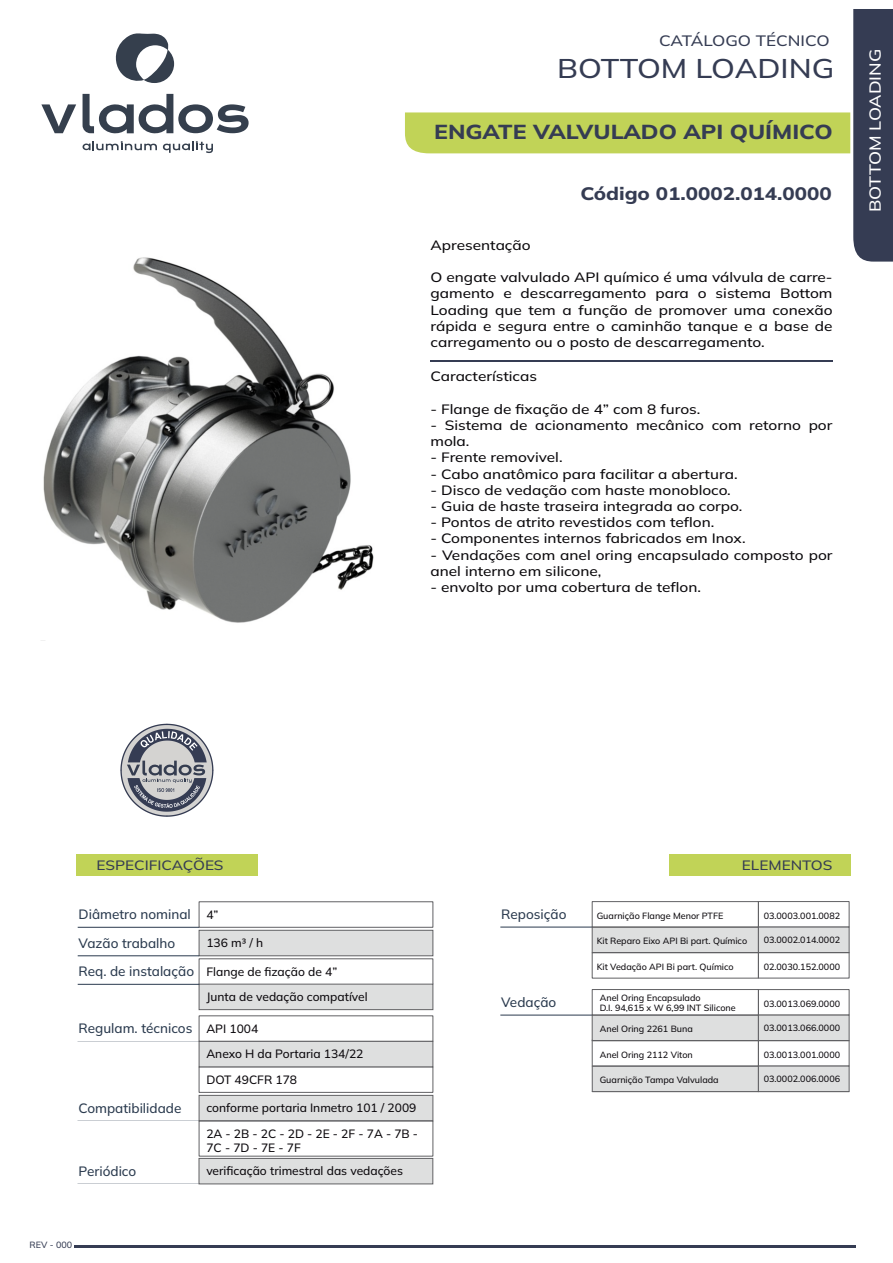
<style>
.page{position:relative;width:893px;height:1263px;background:#fff}
.page>*{position:absolute;margin:0;border:0;box-sizing:border-box;transform-origin:0 0}
.t1{font:500 27px "Mulish";color:#353c53;scale:1.14 1}
.t2{font:800 20.25px "Mulish";color:#353c53;scale:1.14 1}
.t3{font:800 18px "Mulish";color:#353c53;scale:1.14 1}
.t4{font:500 15.9px "Mulish";color:#fff;scale:1.14 1}
.t5{font:500 15px "Mulish";color:#353c53;scale:1.14 1}
.t6{font:500 13.5px/16.2px "Mulish";color:#0b090c;scale:1.14 1}
.t7{font:500 13.5px/28.5px "Mulish";color:#2a3a4e}
.t8{font:500 13.5px "Mulish";color:#353c53;scale:1.14 1}
.t9{font:500 12px/25.5px "Mulish";color:#0c090d}
.t10{font:500 9px/10.8px "Mulish";color:#0c090d}
.t11{font:500 9px "Mulish";color:#353c53}
.s1{font-size:12px;color:#0c090d}
.s2{font-size:13.5px;color:#2a3a4e}
</style>
<div class="page">
<img style="left:41px;top:257px;width:333px;height:384px">
<div style="left:199px;top:984px;width:234px;height:26px;background:#dedfdf;border:1px solid #616164"></div>
<div style="left:199px;top:1158px;width:234px;height:26px;background:#dedfdf;border:1px solid #616164"></div>
<div style="left:199px;top:1095px;width:234px;height:26px;background:#dedfdf;border:1px solid #616164"></div>
<div style="left:199px;top:1121px;width:234px;height:35px;border:1px solid #616164"></div>
<div style="left:199px;top:1041px;width:234px;height:26px;background:#dedfdf;border:1px solid #616164"></div>
<svg style="left:405px;top:9px;width:488px;height:253px"></svg>
<div style="left:669px;top:854px;width:181px;height:21px;background:#c1d357"></div>
<div style="left:77px;top:854px;width:181px;height:21px;background:#c1d357"></div>
<hr style="left:75px;top:1246px;width:781px;height:2px;background:#353c53">
<div style="left:199px;top:901px;width:234px;height:26px;border:1px solid #616164"></div>
<div style="left:199px;top:930px;width:234px;height:26px;background:#dedfdf;border:1px solid #616164"></div>
<div style="left:199px;top:958px;width:234px;height:26px;border:1px solid #616164"></div>
<hr style="left:430px;top:360px;width:403px;height:2px;background:#353c53">
<div style="left:592px;top:927px;width:167px;height:26px;background:#dedfdf;border:1px solid #616164"></div>
<div style="left:758px;top:901px;width:91px;height:26px;border:1px solid #616164"></div>
<div style="left:758px;top:927px;width:91px;height:26px;background:#dedfdf;border:1px solid #616164"></div>
<svg style="left:115px;top:33px;width:59px;height:50px"></svg>
<svg style="left:83px;top:141px;width:74px;height:9px"></svg>
<svg style="left:163px;top:141px;width:50px;height:12px"></svg>
<svg style="left:41px;top:104px;width:35px;height:29px"></svg>
<svg style="left:83px;top:94px;width:166px;height:40px"></svg>
<div style="left:592px;top:901px;width:167px;height:26px;border:1px solid #616164"></div>
<svg style="left:120px;top:724px;width:93px;height:93px"></svg>
<div style="left:592px;top:1015px;width:167px;height:26px;background:#dedfdf;border:1px solid #616164"></div>
<div style="left:758px;top:989px;width:91px;height:26px;border:1px solid #616164"></div>
<div style="left:758px;top:1015px;width:91px;height:26px;background:#dedfdf;border:1px solid #616164"></div>
<div style="left:592px;top:1066px;width:167px;height:26px;background:#dedfdf;border:1px solid #616164"></div>
<div style="left:758px;top:1040px;width:91px;height:26px;border:1px solid #616164"></div>
<div style="left:758px;top:1066px;width:91px;height:26px;background:#dedfdf;border:1px solid #616164"></div>
<div style="left:592px;top:1040px;width:167px;height:26px;border:1px solid #616164"></div>
<hr style="left:592px;top:1040px;width:1px;height:52px;background:#616164">
<div style="left:592px;top:989px;width:167px;height:26px;border:1px solid #616164"></div>
<div style="left:758px;top:952px;width:91px;height:26px;border:1px solid #616164"></div>
<div style="left:592px;top:952px;width:167px;height:26px;border:1px solid #616164"></div>
<p class="t5" style="left:659px;top:30px;width:151px">CATÁLOGO TÉCNICO</p>
<h1 class="t1" style="left:557px;top:50px;width:245px">BOTTOM LOADING</h1>
<h2 class="t2" style="left:434px;top:118px;width:351px">ENGATE VALVULADO API QUÍMICO</h2>
<h3 class="t3" style="left:580px;top:181px;width:222px">Código 01.0002.014.0000</h3>
<p class="t6" style="left:430px;top:236px;width:89px">Apresentação</p>
<p class="t6" style="left:430px;top:269px;width:354px;text-align:justify">O engate valvulado API químico é uma válvula de carre&shy;gamento e descarregamento para o sistema Bottom Loading que tem a função de promover uma conexão rápida e segura entre o caminhão tanque e a base de carregamento ou o posto de descarregamento.</p>
<p class="t6" style="left:430px;top:368px;width:95px">Características</p>
<p class="t6" style="left:430px;top:400px;width:238px">- Flange de fixação de 4” com 8 furos.</p>
<p class="t6" style="left:430px;top:417px;width:354px">- Sistema de acionamento mecânico com retorno por mola.</p>
<p class="t6" style="left:430px;top:449px;width:117px">- Frente removivel.</p>
<p class="t6" style="left:430px;top:465px;width:271px">- Cabo anatômico para facilitar a abertura.</p>
<p class="t6" style="left:430px;top:481px;width:265px">- Disco de vedação com haste monobloco.</p>
<p class="t6" style="left:430px;top:498px;width:275px">- Guia de haste traseira integrada ao corpo.</p>
<p class="t6" style="left:430px;top:514px;width:250px">- Pontos de atrito revestidos com teflon.</p>
<p class="t6" style="left:430px;top:530px;width:278px">- Componentes internos fabricados em Inox.</p>
<p class="t6" style="left:430px;top:546px;width:354px">- Vendações com anel oring encapsulado composto por anel interno em silicone,</p>
<p class="t6" style="left:430px;top:579px;width:239px">- envolto por uma cobertura de teflon.</p>
<p class="t4" style="left:864px;top:212px;width:145px;rotate:-90deg">BOTTOM LOADING</p>
<p class="t8" style="left:96px;top:856px;width:113px">ESPECIFICAÇÕES</p>
<p class="t8" style="left:742px;top:856px;width:81px">ELEMENTOS</p>
<p class="t7" style="left:79px;top:900px;width:141px">Diâmetro nominal <span class="s1">4”<br></span>Vazão trabalho</p>
<p class="t9" style="left:206px;top:930px;width:58px">136 m³ / h</p>
<p class="t9" style="left:79px;top:958px;width:260px"><span class="s2">Req. de instalação</span> Flange de fização de 4”</p>
<p class="t9" style="left:206px;top:984px;width:163px">Junta de vedação compatível</p>
<p class="t7" style="left:79px;top:1014px;width:181px">Regulam. técnicos <span class="s1">API 1004</span></p>
<p class="t9" style="left:206px;top:1066px;width:92px">DOT 49CFR 178</p>
<p class="t9" style="left:206px;top:1041px;width:158px">Anexo H da Portaria 134/22</p>
<p class="t7" style="left:79px;top:1093px;width:104px">Compatibilidade</p>
<p class="t9" style="left:206px;top:1095px;width:213px">conforme portaria Inmetro 101 / 2009<br>2A - 2B - 2C - 2D - 2E - 2F - 7A - 7B -</p>
<p class="t9" style="left:206px;top:1135px;width:96px">7C - 7D - 7E - 7F</p>
<p class="t7" style="left:79px;top:1156px;width:59px">Periódico</p>
<p class="t9" style="left:206px;top:1158px;width:198px">verificação trimestral das vedações</p>
<p class="t11" style="left:30px;top:1239px;width:44px">REV - 000</p>
<p class="t7" style="left:501px;top:899px;width:67px">Reposição</p>
<p class="t10" style="left:597px;top:910px;width:128px">Guarnição Flange Menor PTFE</p>
<p class="t10" style="left:764px;top:910px;width:78px">03.0003.001.0082</p>
<p class="t10" style="left:597px;top:935px;width:152px">Kit Reparo Eixo API Bi part. Químico</p>
<p class="t10" style="left:764px;top:934px;width:78px">03.0002.014.0002</p>
<p class="t10" style="left:597px;top:961px;width:138px">Kit Vedação API Bi part. Químico</p>
<p class="t10" style="left:764px;top:961px;width:78px">02.0030.152.0000</p>
<p class="t7" style="left:501px;top:987px;width:57px">Vedação</p>
<p class="t10" style="left:600px;top:992px;width:138px">Anel Oring Encapsulado<br>D.I. 94,615 x W 6,99 INT Silicone</p>
<p class="t10" style="left:764px;top:998px;width:78px">03.0013.069.0000</p>
<p class="t10" style="left:600px;top:1023px;width:95px">Anel Oring 2261 Buna</p>
<p class="t10" style="left:764px;top:1022px;width:78px">03.0013.066.0000</p>
<p class="t10" style="left:600px;top:1049px;width:95px">Anel Oring 2112 Viton</p>
<p class="t10" style="left:764px;top:1049px;width:78px">03.0013.001.0000</p>
<p class="t10" style="left:600px;top:1074px;width:121px">Guarnição Tampa Valvulada</p>
<p class="t10" style="left:764px;top:1073px;width:78px">03.0002.006.0006</p>
</div>
